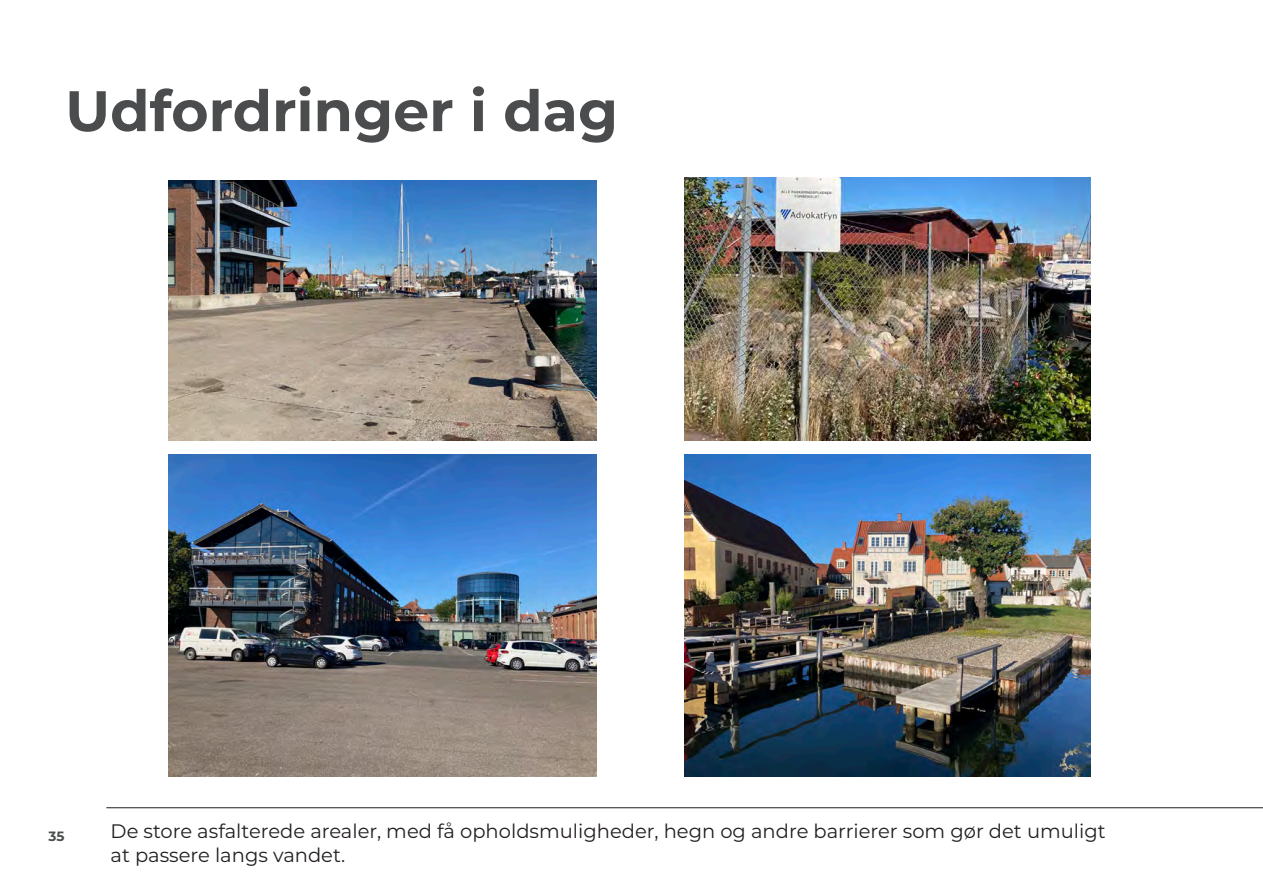
<style>
.page{position:relative;width:1263px;height:893px;background:#fff}
.page>*{position:absolute;margin:0;border:0;box-sizing:border-box;transform-origin:0 0}
.Side_overskrifter_ti{font:700 57px "Montserrat";color:#4b4c4d}
.Start_på_brødtest_st{font:19.5px/24px "Montserrat";color:#231f20}
.t1{font:700 13.5px "Montserrat";color:#4b4c4d}
</style>
<div class="page">
<hr style="left:106px;top:807px;width:1157px;height:1px;background:#231f20">
<img style="left:685px;top:178px;width:405px;height:263px">
<img style="left:685px;top:455px;width:405px;height:321px">
<img style="left:169px;top:455px;width:428px;height:321px">
<img style="left:169px;top:181px;width:428px;height:260px">
<p class="Side_overskrifter_ti" style="left:65px;top:70px;width:554px">Udfordringer i dag</p>
<p class="t1" style="left:48px;top:827px;width:17px">35</p>
<p class="Start_på_brødtest_st" style="left:111px;top:818px;width:997px">De store asfalterede arealer, med få opholdsmuligheder, hegn og andre barrierer som gør det umuligt at passere langs vandet.</p>
</div>
